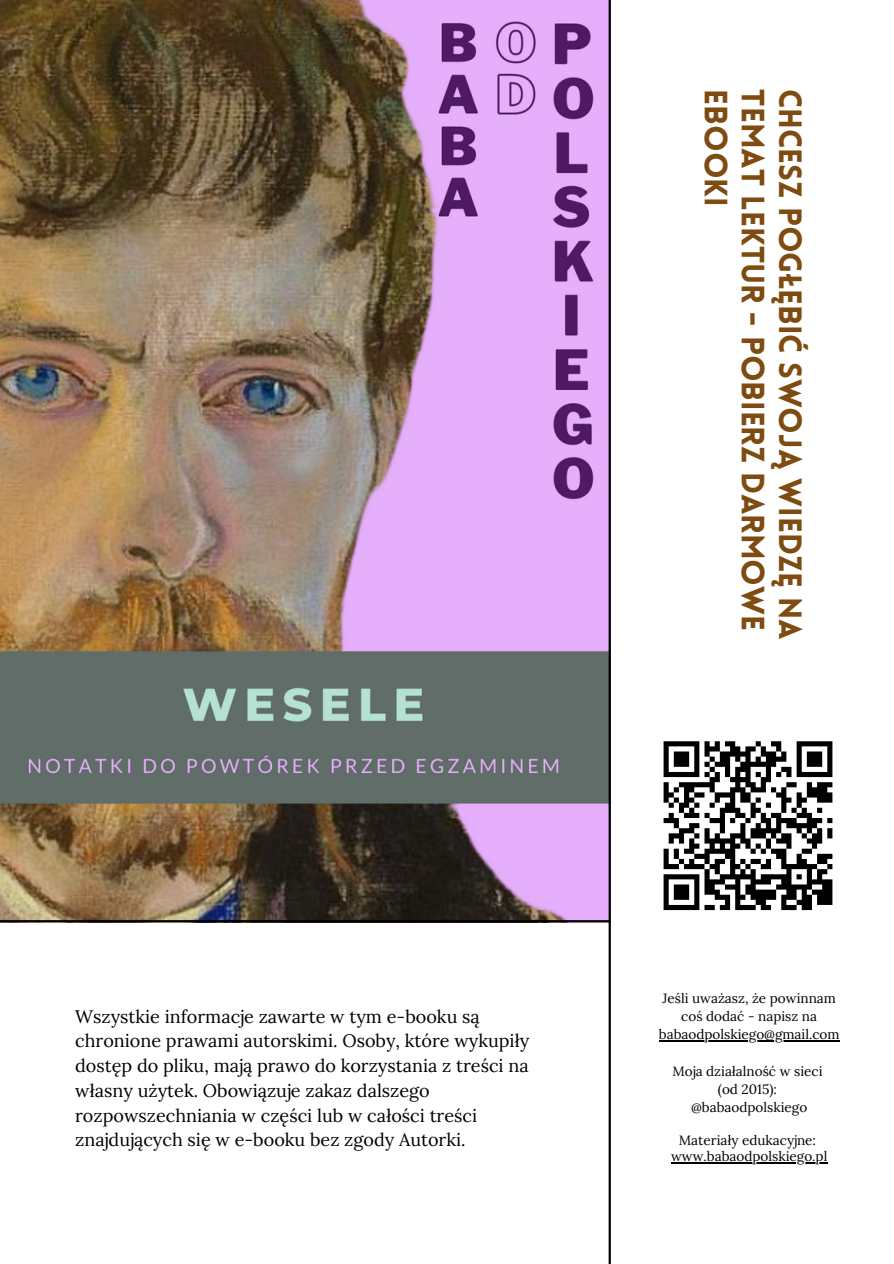
<style>
.page{position:relative;width:894px;height:1264px;background:#fff}
.page>*{position:absolute;margin:0;border:0;box-sizing:border-box;transform-origin:0 0}
.t1{font:900 31.5px/37.2px "Lovelo";color:#7e4b11}
.t2{font:18px/24.8px "Lora";color:#000}
.t3{font:13.5px/18px "Lora";color:#000;text-align:center}
</style>
<div class="page">
<img style="left:0;top:0;width:608px;height:920px">
<hr style="left:608px;top:0;width:2px;height:1263px;background:#000">
<hr style="left:0;top:920px;width:609px;height:2px;background:#000">
<svg style="left:663px;top:741px;width:170px;height:170px"></svg>
<hr style="left:658px;top:1040px;width:181px;height:1px;background:#000">
<hr style="left:670px;top:1162px;width:157px;height:1px;background:#000">
<h1 class="t1" style="left:805px;top:89px;width:551px;rotate:90deg">Chcesz pogłębić swoją wiedzę na temat lektur - pobierz darmowe ebooki</h1>
<p class="t2" style="left:75px;top:1003px;width:455px">Wszystkie informacje zawarte w tym e-booku są chronione prawami autorskimi. Osoby, które wykupiły dostęp do pliku, mają prawo do korzystania z treści na własny użytek. Obowiązuje zakaz dalszego rozpowszechniania w części lub w całości treści znajdujących się w e-booku bez zgody Autorki.</p>
<p class="t3" style="left:658px;top:989px;width:182px">Jeśli uważasz, że powinnam coś dodać - napisz na babaodpolskiego@gmail.com</p>
<p class="t3" style="left:672px;top:1061px;width:151px">Moja działalność w sieci (od 2015): @babaodpolskiego</p>
<p class="t3" style="left:670px;top:1132px;width:158px;line-height:15.8px">Materiały edukacyjne: www.babaodpolskiego.pl</p>
</div>
